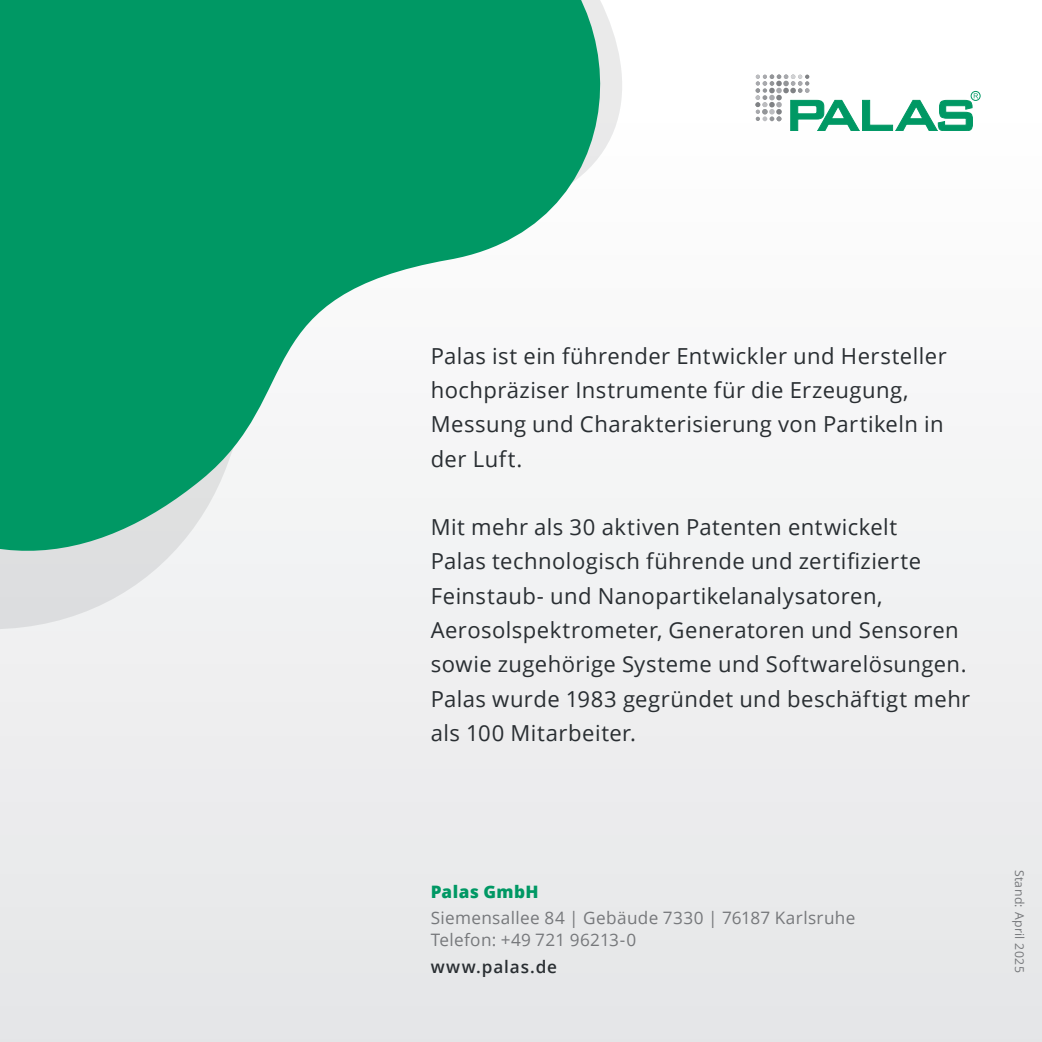
<style>
.page{position:relative;width:1042px;height:1042px;background:#fff}
.page>*{position:absolute;margin:0;border:0;box-sizing:border-box;transform-origin:0 0}
.Einf__Abs{font:22.05px/34.3px "Open Sans";letter-spacing:.02em;color:#292e32}
.Einf__Abs-2{font:17.15px/22.1px "Open Sans";letter-spacing:.02em;color:#76787b}
.Einf__Abs-3{font:600 17.15px "Open Sans";letter-spacing:.05em;color:#292e32}
.Einf__Abs-4{font:800 17.15px "Open Sans";letter-spacing:.025em;color:#009864}
.Einf__Abs-5{font:12.25px "Open Sans";letter-spacing:.03em;color:#76787b}
</style>
<div class="page">
<div style="left:0;top:0;width:1042px;height:1042px;background:linear-gradient(to bottom,#fff,#e5e6e7)"></div>
<svg style="left:0;top:0;width:743px;height:688px;fill:#f0f1f2"></svg>
<svg style="left:0;top:0;width:651px;height:592px;fill:#009864"></svg>
<div style="left:971px;top:91px;width:9px;height:9px;border:1px solid #009864;border-radius:50%"></div>
<svg style="left:755px;top:75px;width:223px;height:56px"></svg>
<p class="Einf__Abs" style="left:431px;top:338px;width:517px">Palas ist ein führender Entwickler und Hersteller hochpräziser Instrumente für die Erzeugung, Messung und Charakterisierung von Partikeln in der Luft.</p>
<p class="Einf__Abs" style="left:431px;top:509px;width:541px">Mit mehr als 30 aktiven Patenten entwickelt<br>Palas technologisch führende und zertifizierte Feinstaub- und Nanopartikelanalysatoren, Aerosolspektrometer, Generatoren und Sensoren sowie zugehörige Systeme und Softwarelösungen.<br>Palas wurde 1983 gegründet und beschäftigt mehr als 100 Mitarbeiter.</p>
<p class="Einf__Abs-4" style="left:431px;top:878px;width:110px">Palas GmbH</p>
<p class="Einf__Abs-2" style="left:431px;top:906px;width:426px">Siemensallee 84 | Gebäude 7330 | 76187 Karlsruhe<br>Telefon: +49 721 96213-0</p>
<p class="Einf__Abs-3" style="left:431px;top:954px;width:128px">www.palas.de</p>
<p class="Einf__Abs-5" style="left:1028px;top:869px;width:104px;rotate:90deg">Stand: April 2025</p>
</div>
